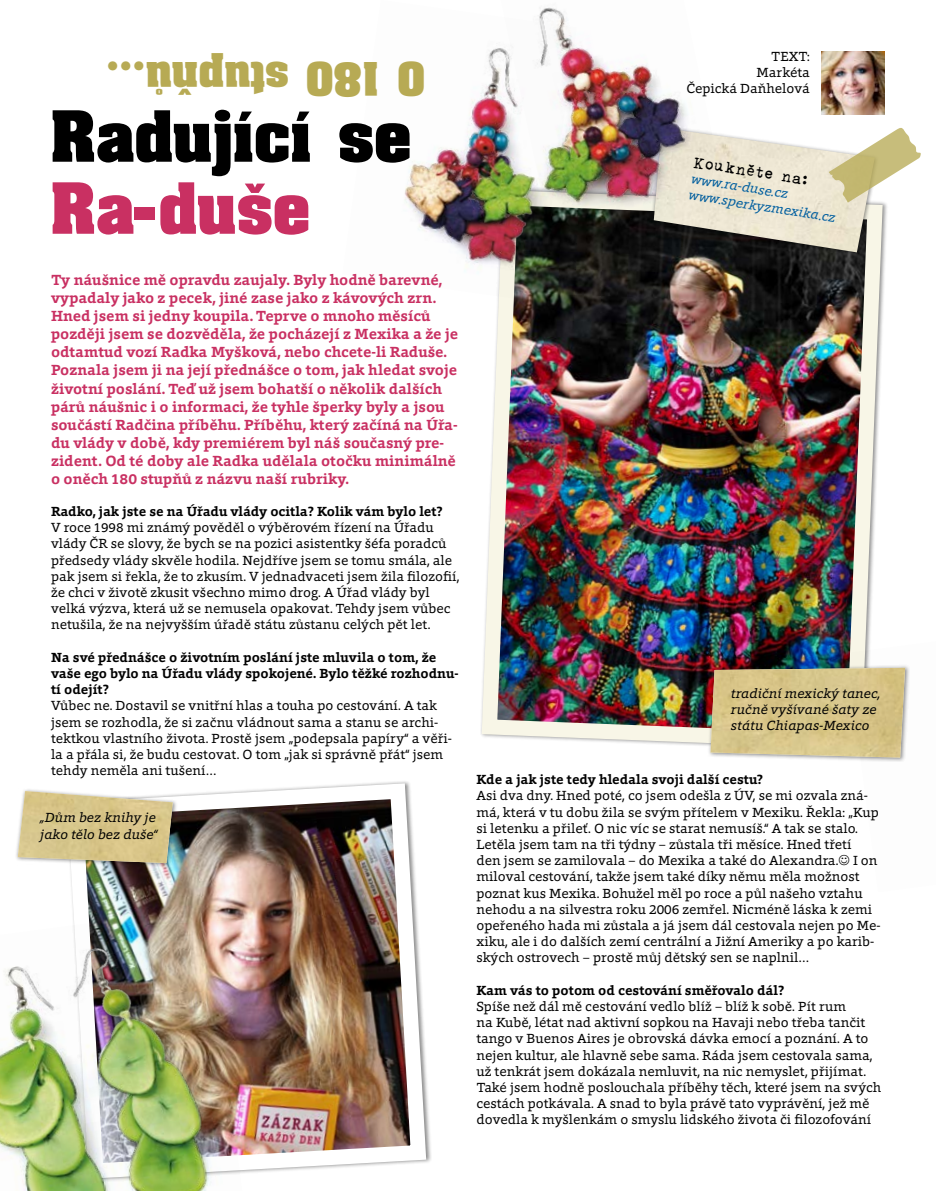
<style>
.page{position:relative;width:936px;height:1191px;background:#fff}
.page>*{position:absolute;margin:0;border:0;box-sizing:border-box;transform-origin:0 0}
.t1{font:700 60px "Aardvark";color:#000}
.t2{font:700 60px "Aardvark";color:#c93062}
.t3{font:700 39.3px "Aardvark";color:#b7aa54}
.t4{font:18px "urania czech";color:#000}
.t5{font:700 15px/18px "Foro";color:#c93062}
.t6{font:13.5px/16.2px "Foro";color:#000}
.t7{font:700 13.5px/16.2px "Foro";color:#000}
.t8{font:italic 13.5px/16.2px "Foro";color:#000}
.t9{font:italic 13.5px/16.2px "Foro";color:#005e9f}
</style>
<div class="page">
<img style="left:481px;top:203px;width:406px;height:543px">
<img style="left:70px;top:781px;width:361px;height:392px">
<div style="left:651px;top:125px;width:228px;height:132px;background:#000;opacity:.45"></div>
<img style="left:653px;top:128px;width:221px;height:124px">
<div style="left:707px;top:664px;width:202px;height:98px;background:#000;opacity:.45"></div>
<img style="left:710px;top:668px;width:136px;height:89px">
<div style="left:15px;top:788px;width:163px;height:79px;background:#000;opacity:.45"></div>
<img style="left:18px;top:791px;width:155px;height:72px">
<svg style="left:828px;top:127px;width:93px;height:76px"></svg>
<img style="left:0;top:908px;width:242px;height:283px">
<img style="left:846px;top:641px;width:64px;height:121px">
<img style="left:404px;top:48px;width:172px;height:254px">
<img style="left:501px;top:7px;width:226px;height:237px">
<img style="left:821px;top:51px;width:63px;height:64px">
<h2 class="t3" style="left:425px;top:106px;width:320px;rotate:-180deg">O 180 stupňů…</h2>
<h1 class="t1" style="left:50px;top:95px;width:362px">Radující se</h1>
<h1 class="t2" style="left:50px;top:167px;width:261px">Ra-duše</h1>
<p class="t5" style="left:51px;top:271px;width:408px">Ty náušnice mě opravdu zaujaly. Byly hodně barevné, vypadaly jako z pecek, jiné zase jako z kávových zrn.<br>Hned jsem si jedny koupila. Teprve o mnoho měsíců později jsem se dozvěděla, že pocházejí z Mexika a že je odtamtud vozí Radka Myšková, nebo chcete-li Raduše.<br>Poznala jsem ji na její přednášce o tom, jak hledat svoje životní poslání. Teď už jsem bohatší o několik dalších párů náušnic i o informaci, že tyhle šperky byly a jsou součástí Radčina příběhu. Příběhu, který začíná na Úřa&shy;du vlády v době, kdy premiérem byl náš současný pre&shy;zident. Od té doby ale Radka udělala otočku minimálně o oněch 180 stupňů z názvu naší rubriky.</p>
<p class="t7" style="left:51px;top:503px;width:393px">Radko, jak jste se na Úřadu vlády ocitla? Kolik vám bylo let?</p>
<p class="t6" style="left:51px;top:519px;width:410px">V roce 1998 mi známý pověděl o výběrovém řízení na Úřadu vlády ČR se slovy, že bych se na pozici asistentky šéfa poradců předsedy vlády skvěle hodila. Nejdříve jsem se tomu smála, ale pak jsem si řekla, že to zkusím. V jednadvaceti jsem žila filozofií, že chci v životě zkusit všechno mimo drog. A Úřad vlády byl velká výzva, která už se nemusela opakovat. Tehdy jsem vůbec netušila, že na nejvyšším úřadě státu zůstanu celých pět let.</p>
<p class="t7" style="left:51px;top:649px;width:409px">Na své přednášce o životním poslání jste mluvila o tom, že vaše ego bylo na Úřadu vlády spokojené. Bylo těžké rozhodnu&shy;tí odejít?</p>
<p class="t6" style="left:51px;top:697px;width:402px">Vůbec ne. Dostavil se vnitřní hlas a touha po cestování. A tak jsem se rozhodla, že si začnu vládnout sama a stanu se archi&shy;tektkou vlastního života. Prostě jsem „podepsala papíry“ a věři&shy;la a přála si, že budu cestovat. O tom „jak si správně přát“ jsem tehdy neměla ani tušení…</p>
<p class="t8" style="left:40px;top:809px;width:119px">„Dům bez knihy je jako tělo bez duše“</p>
<p class="t6" style="left:686px;top:48px;width:125px;text-align:right">TEXT:<br>Markéta<br>Čepická Daňhelová</p>
<h3 class="t4" style="left:695px;top:152px;width:118px;rotate:9deg">Koukněte na:</h3>
<p class="t9" style="left:692px;top:170px;width:150px;rotate:9deg">www.ra-duse.cz www.sperkyzmexika.cz</p>
<p class="t8" style="left:730px;top:684px;width:151px">tradiční mexický tanec, ručně vyšívané šaty ze státu Chiapas-Mexico</p>
<p class="t7" style="left:476px;top:771px;width:288px">Kde a jak jste tedy hledala svoji další cestu?</p>
<p class="t6" style="left:476px;top:787px;width:405px">Asi dva dny. Hned poté, co jsem odešla z ÚV, se mi ozvala zná&shy;má, která v tu dobu žila se svým přítelem v Mexiku. Řekla: „Kup si letenku a přileť. O nic víc se starat nemusíš.“ A tak se stalo.<br>Letěla jsem tam na tři týdny – zůstala tři měsíce. Hned třetí<br>den jsem se zamilovala – do Mexika a také do Alexandra. I on miloval cestování, takže jsem také díky němu měla možnost poznat kus Mexika. Bohužel měl po roce a půl našeho vztahu nehodu a na silvestra roku 2006 zemřel. Nicméně láska k zemi opeřeného hada mi zůstala a já jsem dál cestovala nejen po Me&shy;xiku, ale i do dalších zemí centrální a Jižní Ameriky a po karib&shy;ských ostrovech – prostě můj dětský sen se naplnil…</p>
<p class="t7" style="left:476px;top:981px;width:309px">Kam vás to potom od cestování směřovalo dál?</p>
<p class="t6" style="left:476px;top:998px;width:406px">Spíše než dál mě cestování vedlo blíž – blíž k sobě. Pít rum<br>na Kubě, létat nad aktivní sopkou na Havaji nebo třeba tančit tango v Buenos Aires je obrovská dávka emocí a poznání. A to nejen kultur, ale hlavně sebe sama. Ráda jsem cestovala sama, už tenkrát jsem dokázala nemluvit, na nic nemyslet, přijímat.<br>Také jsem hodně poslouchala příběhy těch, které jsem na svých cestách potkávala. A snad to byla právě tato vyprávění, jež mě dovedla k myšlenkám o smyslu lidského života či filozofování</p>
</div>
